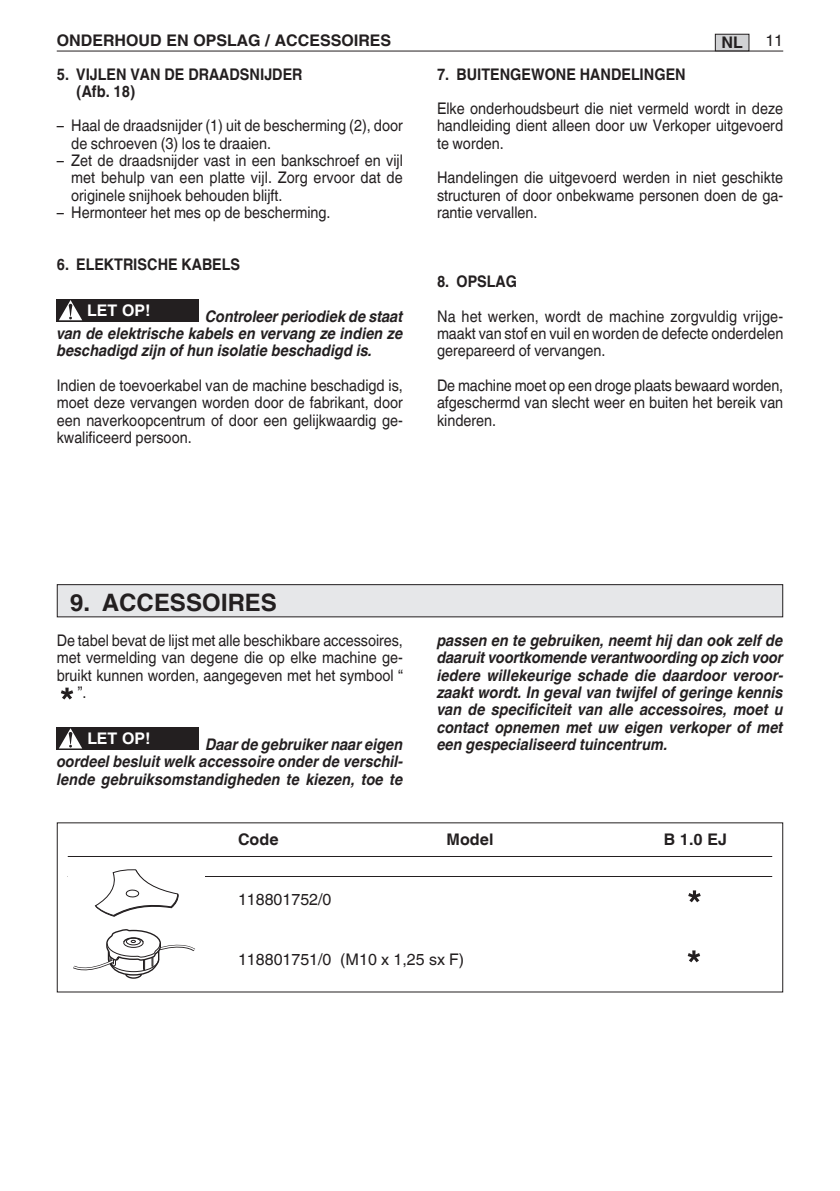
<style>
.page{position:relative;width:840px;height:1191px;background:#fff}
.page>*{position:absolute;margin:0;border:0;box-sizing:border-box;transform-origin:0 0}
.Normale{font:700 24px "Helvetica World";color:#231f20}
.Normale-2{font:16px/17.4px "Helvetica World";color:#231f20;text-align:justify;scale:.9 1}
.t1{font:italic 700 16px/17.2px "Helvetica World";color:#231f20;text-align:justify;scale:.9 1}
.Normale-3{font:700 16px/17.4px "Helvetica World";color:#231f20;scale:.9 1}
.Normale-4{font:700 16px "Helvetica World";color:#231f20}
.Normale-5{font:16px "Helvetica World";color:#231f20}
.Normale-6{font:700 16px "Helvetica World";color:#fff}
</style>
<div class="page">
<svg style="left:61px;top:687px;width:12px;height:12px"></svg>
<svg style="left:57px;top:727px;width:28px;height:23px"></svg>
<svg style="left:59px;top:728px;width:23px;height:20px"></svg>
<div style="left:85px;top:727px;width:113px;height:23px;background:#231f20"></div>
<svg style="left:57px;top:299px;width:28px;height:23px"></svg>
<svg style="left:59px;top:300px;width:23px;height:20px"></svg>
<div style="left:85px;top:299px;width:113px;height:23px;background:#231f20"></div>
<hr style="left:57px;top:51px;width:725px;height:1px;background:#231f20">
<div style="left:715px;top:34px;width:33px;height:17px;background:#d1d2d4"></div>
<div style="left:714px;top:34px;width:34px;height:17px;border:1px solid #231f20"></div>
<div style="left:57px;top:584px;width:725px;height:33px;background:#e6e7e9"></div>
<div style="left:57px;top:584px;width:725px;height:33px;border:1px solid #231f20"></div>
<hr style="left:68px;top:856px;width:703px;height:1px;background:#231f20">
<hr style="left:68px;top:876px;width:703px;height:1px;background:#231f20">
<svg style="left:688px;top:890px;width:12px;height:12px"></svg>
<svg style="left:687px;top:950px;width:12px;height:12px"></svg>
<div style="left:68px;top:863px;width:136px;height:57px;background:#fff"></div>
<svg style="left:94px;top:869px;width:85px;height:48px"></svg>
<svg style="left:73px;top:929px;width:122px;height:50px"></svg>
<p class="Normale-4" style="left:57px;top:31px;width:336px">ONDERHOUD EN OPSLAG / ACCESSOIRES</p>
<p class="Normale-4" style="left:721px;top:33px;width:23px">NL</p>
<p class="Normale-5" style="left:765px;top:31px;width:19px">11</p>
<p class="Normale-3" style="left:76px;top:65px;width:253px;text-indent:-19px">5. VIJLEN VAN DE DRAADSNIJDER (Afb. 18)</p>
<p class="Normale-2" style="left:71px;top:117px;width:370px;text-indent:-14px">– Haal de draadsnijder (1) uit de bescherming (2), door de schroeven (3) los te draaien.</p>
<p class="Normale-2" style="left:71px;top:152px;width:370px;text-indent:-14px">– Zet de draadsnijder vast in een bankschroef en vijl met behulp van een platte vijl. Zorg ervoor dat de originele snijhoek behouden blijft.</p>
<p class="Normale-2" style="left:57px;top:204px;width:305px">– Hermonteer het mes op de bescherming.</p>
<p class="Normale-3" style="left:57px;top:256px;width:205px">6. ELEKTRISCHE KABELS</p>
<p class="Normale-6" style="left:87px;top:301px;width:64px">LET OP!</p>
<p class="t1" style="left:57px;top:308px;width:386px;text-indent:149px">Controleer periodiek de staat van de elektrische kabels en vervang ze indien ze beschadigd zijn of hun isolatie beschadigd is.</p>
<p class="Normale-2" style="left:57px;top:377px;width:386px">Indien de toevoerkabel van de machine beschadigd is, moet deze vervangen worden door de fabrikant, door een naverkoopcentrum of door een gelijkwaardig ge&shy;kwalificeerd persoon.</p>
<p class="Normale-3" style="left:437px;top:65px;width:278px">7. BUITENGEWONE HANDELINGEN</p>
<p class="Normale-2" style="left:437px;top:100px;width:386px">Elke onderhoudsbeurt die niet vermeld wordt in deze handleiding dient alleen door uw Verkoper uitgevoerd te worden.</p>
<p class="Normale-2" style="left:437px;top:169px;width:386px">Handelingen die uitgevoerd werden in niet geschikte structuren of door onbekwame personen doen de ga&shy;rantie vervallen.</p>
<p class="Normale-3" style="left:437px;top:273px;width:90px">8. OPSLAG</p>
<p class="Normale-2" style="left:437px;top:308px;width:386px">Na het werken, wordt de machine zorgvuldig vrijge&shy;maakt van stof en vuil en worden de defecte onderdelen gerepareerd of vervangen.</p>
<p class="Normale-2" style="left:437px;top:377px;width:386px">De machine moet op een droge plaats bewaard worden, afgeschermd van slecht weer en buiten het bereik van kinderen.</p>
<p class="Normale" style="left:70px;top:589px;width:208px">9. ACCESSOIRES</p>
<p class="Normale-2" style="left:57px;top:632px;width:386px">De tabel bevat de lijst met alle beschikbare accessoires,</p>
<p class="Normale-2" style="left:57px;top:649px;width:386px">met vermelding van degene die op elke machine ge-</p>
<p class="Normale-2" style="left:57px;top:666px;width:386px">bruikt kunnen worden, aangegeven met het symbool “</p>
<p class="Normale-2" style="left:78px;top:684px;width:11px">”.</p>
<p class="Normale-6" style="left:87px;top:729px;width:64px">LET OP!</p>
<p class="t1" style="left:57px;top:736px;width:386px;text-indent:149px">Daar de gebruiker naar eigen oordeel besluit welk accessoire onder de verschil&shy;lende gebruiksomstandigheden te kiezen, toe te</p>
<p class="t1" style="left:437px;top:632px;width:386px">passen en te gebruiken, neemt hij dan ook zelf de daaruit voortkomende verantwoording op zich voor iedere willekeurige schade die daardoor veroor&shy;zaakt wordt. In geval van twijfel of geringe kennis van de specificiteit van alle accessoires, moet u contact opnemen met uw eigen verkoper of met een gespecialiseerd tuincentrum.</p>
<p class="Normale-4" style="left:238px;top:830px;width:42px">Code</p>
<p class="Normale-4" style="left:446px;top:830px;width:48px">Model</p>
<p class="Normale-4" style="left:663px;top:830px;width:65px">B 1.0 EJ</p>
<p class="Normale-5" style="left:238px;top:890px;width:95px">118801752/0</p>
<p class="Normale-5" style="left:238px;top:950px;width:227px">118801751/0 (M10 x 1,25 sx F)</p>
</div>
